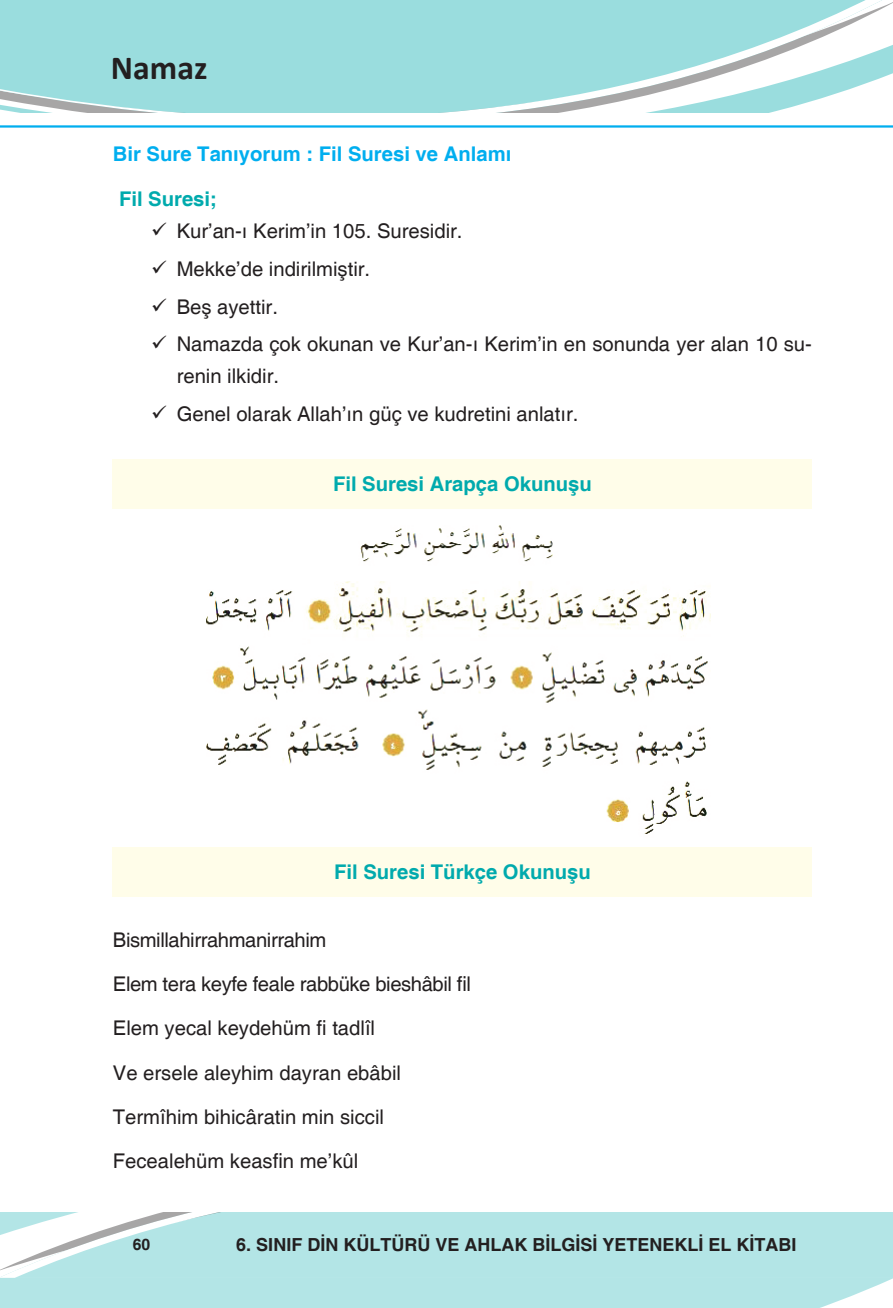
<style>
.page{position:relative;width:893px;height:1308px;background:#fff}
.page>*{position:absolute;margin:0;border:0;box-sizing:border-box;transform-origin:0 0}
.t1{font:700 33.75px "Calibri";color:#231f20}
.t2{font:20.25px/44.3px "Helvetica";color:#231f20}
.t3{font:700 20.25px "Helvetica";color:#00aaad}
.t4{font:700 20.25px "Helvetica";color:#00aeef}
.t5{font:700 18px "Helvetica";color:#231f20}
.t6{font:700 15.75px "Helvetica";color:#231f20}
</style>
<div class="page">
<div style="left:0;top:1277px;width:893px;height:30px;background:#b3e5e6"></div>
<svg style="left:0;top:1235px;width:893px;height:42px;background:#b7e5e6"></svg>
<svg style="left:0;top:1213px;width:893px;height:22px;background:#bbe6e7"></svg>
<svg style="left:0;top:0;width:893px;height:45px;background:#a1dedf"></svg>
<svg style="left:0;top:45px;width:893px;height:67px;fill:#9addde"></svg>
<hr style="left:0;top:125px;width:893px;height:3px;background:#00aeef">
<div style="left:113px;top:459px;width:699px;height:49px;background:#fffde9"></div>
<img style="left:206px;top:525px;width:505px;height:309px">
<div style="left:113px;top:847px;width:699px;height:49px;background:#fffde9"></div>
<h1 class="t1" style="left:111px;top:44px;width:98px">Namaz</h1>
<p class="t4" style="left:113px;top:142px;width:400px">Bir Sure Tanıyorum : Fil Suresi ve Anlamı</p>
<p class="t3" style="left:119px;top:187px;width:99px">Fil Suresi;</p>
<p class="t2" style="left:177px;top:212px;width:637px;line-height:37.8px">Kur’an-ı Kerim’in 105. Suresidir.<br>Mekke’de indirilmiştir.<br>Beş ayettir.<br>Namazda çok okunan ve Kur’an-ı Kerim’in en sonunda yer alan 10 su-</p>
<p class="t2" style="left:177px;top:358px;width:403px;line-height:37.8px">renin ilkidir.<br>Genel olarak Allah’ın güç ve kudretini anlatır.</p>
<p class="t3" style="left:333px;top:471px;width:260px">Fil Suresi Arapça Okunuşu</p>
<p class="t3" style="left:334px;top:859px;width:258px">Fil Suresi Türkçe Okunuşu</p>
<p class="t2" style="left:113px;top:918px;width:360px">Bismillahirrahmanirrahim<br>Elem tera keyfe feale rabbüke bieshâbil fil<br>Elem yecal keydehüm fi tadlîl<br>Ve ersele aleyhim dayran ebâbil<br>Termîhim bihicâratin min siccil<br>Fecealehüm keasfin me’kûl</p>
<p class="t6" style="left:133px;top:1235px;width:19px">60</p>
<p class="t5" style="left:236px;top:1233px;width:562px">6. SINIF DİN KÜLTÜRÜ VE AHLAK BİLGİSİ YETENEKLİ EL KİTABI</p>
</div>
